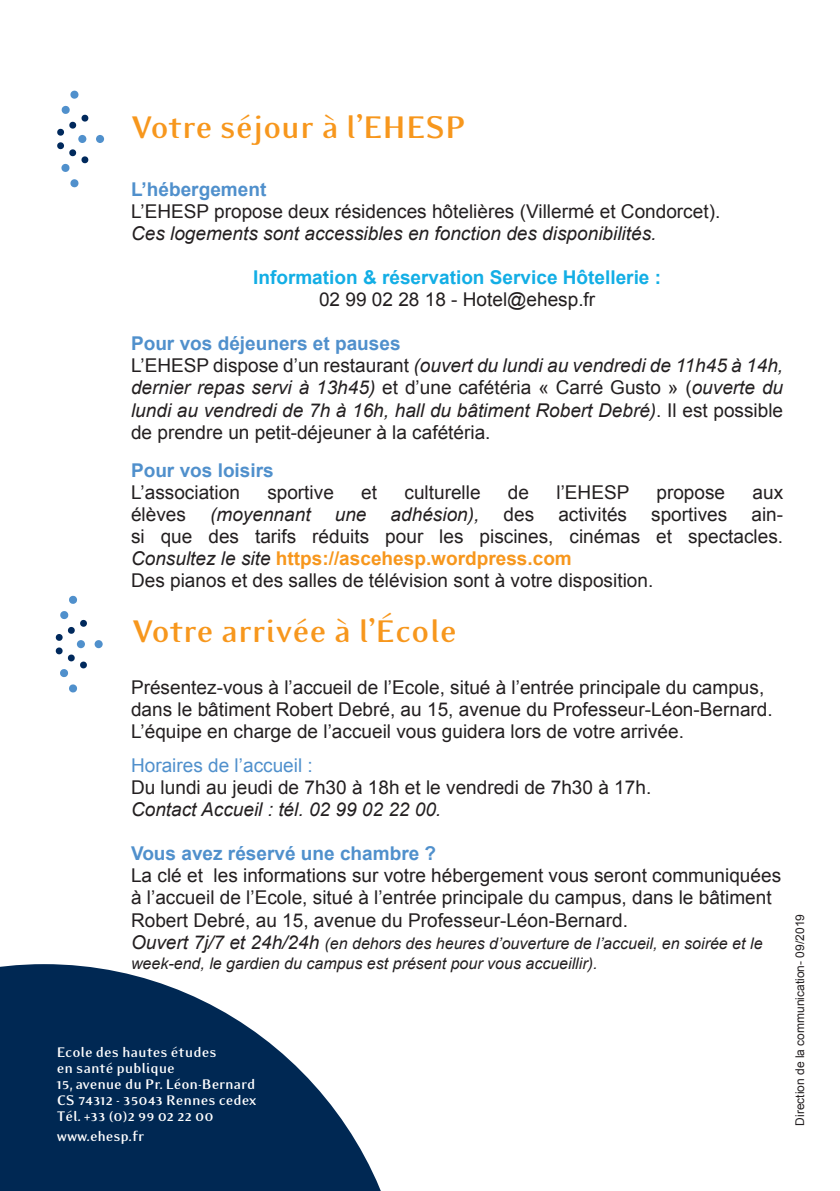
<style>
.page{position:relative;width:840px;height:1191px;background:#fff}
.page>*{position:absolute;margin:0;border:0;box-sizing:border-box;transform-origin:0 0}
.t1{font:700 36px "Eidetic Modern";color:#f7971d}
.t2{font:19px/22px "Arial";color:#231f20}
.t3{font:italic 19px/22px "Arial";color:#231f20}
.t4{font:700 19px "Arial";color:#5090cc}
.t5{font:700 19px "Arial";color:#13aee5}
.t6{font:19px "Arial";color:#5090cc}
.t7{font:italic 16px/19.2px "Arial";color:#231f20}
.t8{font:700 16px/16px "Eidetic Modern";color:#fff}
.t9{font:12px "Arial";color:#231f20}
.s1{font-weight:700;font-style:normal;color:#5090cc}
.s2{font-style:normal}
.s3{font-style:italic}
.s4{font-weight:700;color:#f7971d}
.s5{font-size:19px}
</style>
<div class="page">
<div style="left:78px;top:135px;width:8px;height:8px;background:#5090cc;border-radius:50%"></div>
<div style="left:96px;top:135px;width:8px;height:8px;background:#5090cc;border-radius:50%"></div>
<svg style="left:70px;top:90px;width:9px;height:9px"></svg>
<svg style="left:70px;top:179px;width:9px;height:9px"></svg>
<svg style="left:57px;top:142px;width:32px;height:30px"></svg>
<svg style="left:57px;top:105px;width:32px;height:31px"></svg>
<svg style="left:0;top:964px;width:381px;height:227px;fill:#002853"></svg>
<div style="left:77px;top:640px;width:8px;height:8px;background:#5090cc;border-radius:50%"></div>
<div style="left:94px;top:640px;width:9px;height:8px;background:#5090cc;border-radius:50%"></div>
<svg style="left:69px;top:595px;width:8px;height:9px"></svg>
<svg style="left:69px;top:684px;width:8px;height:9px"></svg>
<svg style="left:56px;top:647px;width:31px;height:30px"></svg>
<svg style="left:56px;top:611px;width:31px;height:30px"></svg>
<h1 class="t1" style="left:131px;top:108px;width:336px">Votre séjour à l’EHESP</h1>
<p class="t4" style="left:131px;top:177px;width:137px">L’hébergement</p>
<p class="t2" style="left:131px;top:201px;width:590px">L’EHESP propose deux résidences hôtelières (Villermé et Condorcet).</p>
<p class="t3" style="left:131px;top:223px;width:526px">Ces logements sont accessibles en fonction des disponibilités.</p>
<p class="t5" style="left:253px;top:265px;width:409px">Information &amp; réservation Service Hôtellerie :</p>
<p class="t2" style="left:319px;top:289px;width:277px">02 99 02 28 18 - Hotel@ehesp.fr</p>
<p class="t3" style="left:131px;top:333px;width:653px"><span class="s1">Pour vos déjeuners et pauses<br></span><span class="s2">L’EHESP dispose d’un restaurant</span> (ouvert du lundi au vendredi de 11h45 à 14h, dernier repas servi à 13h45) <span class="s2">et d’une cafétéria « Carré Gusto » (</span>ouverte du lundi au vendredi de 7h à 16h, hall du bâtiment Robert Debré)<span class="s2">. Il est possible de prendre un petit-déjeuner à la cafétéria.</span></p>
<p class="t4" style="left:131px;top:457px;width:144px">Pour vos loisirs</p>
<p class="t2" style="left:131px;top:481px;width:110px">L’association</p>
<p class="t2" style="left:267px;top:481px;width:68px">sportive</p>
<p class="t2" style="left:361px;top:481px;width:17px">et</p>
<p class="t2" style="left:404px;top:481px;width:78px">culturelle</p>
<p class="t2" style="left:507px;top:481px;width:23px">de</p>
<p class="t2" style="left:556px;top:481px;width:74px">l’EHESP</p>
<p class="t2" style="left:656px;top:481px;width:70px">propose</p>
<p class="t2" style="left:752px;top:481px;width:32px">aux</p>
<p class="t2" style="left:131px;top:503px;width:56px">élèves</p>
<p class="t3" style="left:210px;top:503px;width:102px">(moyennant</p>
<p class="t3" style="left:334px;top:503px;width:33px">une</p>
<p class="t3" style="left:390px;top:503px;width:90px">adhésion),</p>
<p class="t2" style="left:503px;top:503px;width:32px">des</p>
<p class="t2" style="left:558px;top:503px;width:70px">activités</p>
<p class="t2" style="left:651px;top:503px;width:78px">sportives</p>
<p class="t2" style="left:131px;top:503px;width:653px;text-indent:620px">ain&shy;si que des tarifs réduits pour les piscines, cinémas et spectacles.<br><span class="s3">Consultez le site</span> <span class="s4">https://ascehesp.wordpress.com<br></span>Des pianos et des salles de télévision sont à votre disposition.</p>
<h1 class="t1" style="left:132px;top:613px;width:326px">Votre arrivée à l’École</h1>
<p class="t2" style="left:131px;top:677px;width:643px">Présentez-vous à l’accueil de l’Ecole, situé à l’entrée principale du campus, dans le bâtiment Robert Debré, au 15, avenue du Professeur-Léon-Bernard.<br>L’équipe en charge de l’accueil vous guidera lors de votre arrivée.</p>
<p class="t6" style="left:131px;top:753px;width:183px">Horaires de l’accueil :</p>
<p class="t2" style="left:131px;top:777px;width:521px">Du lundi au jeudi de 7h30 à 18h et le vendredi de 7h30 à 17h.</p>
<p class="t3" style="left:131px;top:799px;width:311px">Contact Accueil : tél. 02 99 02 22 00.</p>
<p class="t4" style="left:131px;top:841px;width:306px">Vous avez réservé une chambre ?</p>
<p class="t2" style="left:131px;top:865px;width:651px">La clé et les informations sur votre hébergement vous seront communiquées à l’accueil de l’Ecole, situé à l’entrée principale du campus, dans le bâtiment<br>Robert Debré, au 15, avenue du Professeur-Léon-Bernard.</p>
<p class="t7" style="left:131px;top:934px;width:632px"><span class="s5">Ouvert 7j/7 et 24h/24h</span> (en dehors des heures d’ouverture de l’accueil, en soirée et le week-end, le gardien du campus est présent pour vous accueillir).</p>
<p class="t8" style="left:57px;top:1044px;width:201px">Ecole des hautes études<br>en santé publique<br>15, avenue du Pr. Léon-Bernard<br>CS 74312 - 35043 Rennes cedex<br>Tél. +33 (0)2 99 02 22 00</p>
<p class="t8" style="left:57px;top:1128px;width:89px">www.ehesp.fr</p>
<p class="t9" style="left:791px;top:1125px;width:213px;rotate:-90deg">Direction de la communication- 09/2019</p>
</div>
